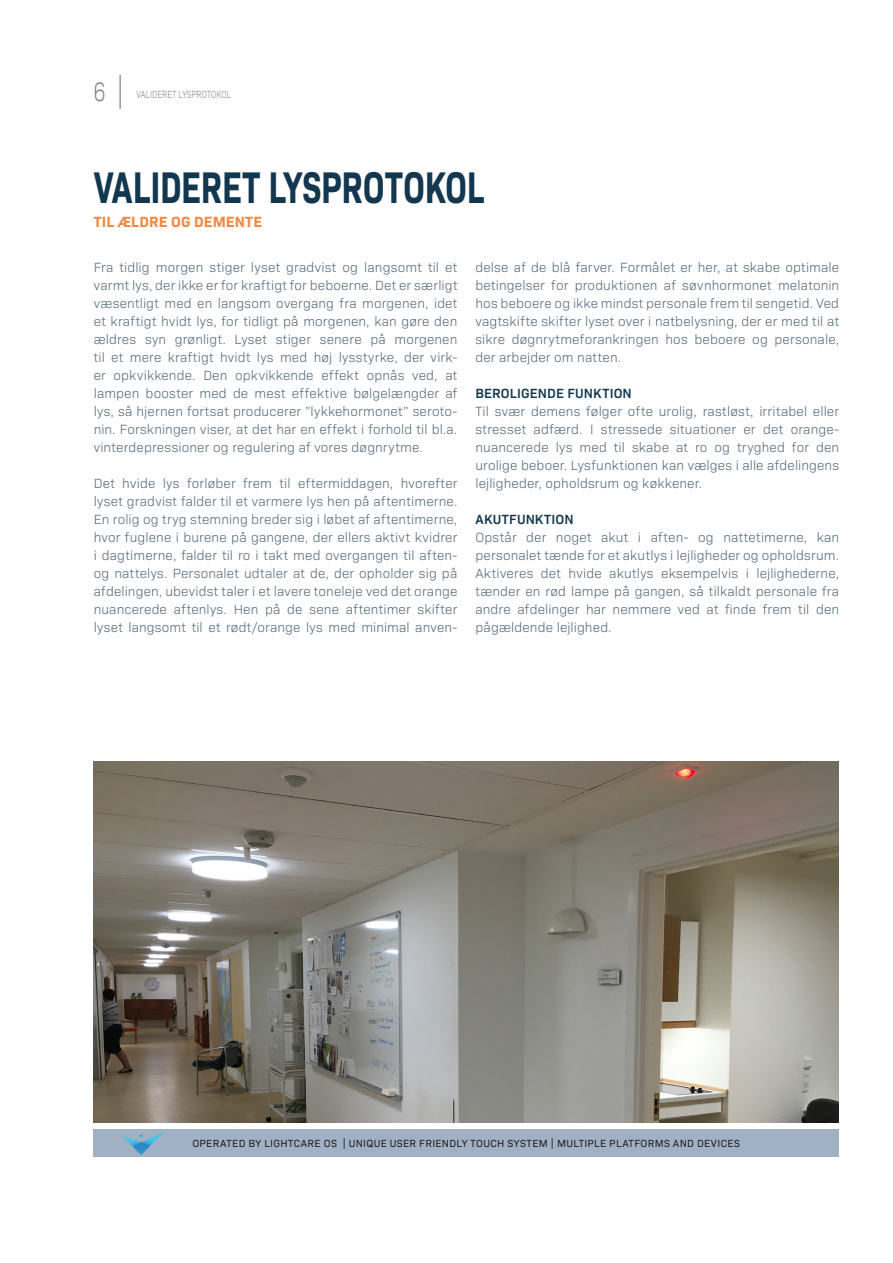
<style>
.page{position:relative;width:893px;height:1263px;background:#fff}
.page>*{position:absolute;margin:0;border:0;box-sizing:border-box;transform-origin:0 0}
.Brødtekst{font:700 45px "Bio Sans";letter-spacing:-.005em;color:#12374e;scale:.75 1}
.Brødtekst-2{font:300 27px "Bio Sans";color:#767e8f;scale:.75 1}
.Brødtekst-3{font:700 15px "Bio Sans";letter-spacing:.005em;color:#f18941}
.Brødtekst-4{font:300 13.5px/18px "Bio Sans";letter-spacing:.01em;color:#4b6275;text-align:justify}
.Brødtekst-5{font:600 13.5px "Bio Sans";letter-spacing:.01em;color:#12374e}
.Brødtekst-6{font:10.5px "Bio Sans";letter-spacing:.035em;color:#231f20}
.Brødtekst-7{font:300 10.5px "Bio Sans";letter-spacing:.025em;color:#767e8f;scale:.75 1}
</style>
<div class="page">
<div style="left:94px;top:1129px;width:745px;height:28px;background:#a0b1c5"></div>
<svg style="left:123px;top:1132px;width:41px;height:23px"></svg>
<hr style="left:120px;top:75px;width:1px;height:34px;background:#767e8f">
<img style="left:94px;top:761px;width:745px;height:362px">
<p class="Brødtekst-2" style="left:93px;top:72px;width:18px">6</p>
<p class="Brødtekst-7" style="left:136px;top:87px;width:127px">VALIDERET LYSPROTOKOL</p>
<p class="Brødtekst" style="left:94px;top:153px;width:522px">VALIDERET LYSPROTOKOL</p>
<p class="Brødtekst-3" style="left:94px;top:210px;width:170px">TIL ÆLDRE OG DEMENTE</p>
<p class="Brødtekst-4" style="left:94px;top:258px;width:365px">Fra tidlig morgen stiger lyset gradvist og langsomt til et varmt lys, der ikke er for kraftigt for beboerne. Det er særligt væsentligt med en langsom overgang fra morgenen, idet et kraftigt hvidt lys, for tidligt på morgenen, kan gøre den ældres syn grønligt. Lyset stiger senere på morgenen til et mere kraftigt hvidt lys med høj lysstyrke, der virk&shy;er opkvikkende. Den opkvikkende effekt opnås ved, at lampen booster med de mest effektive bølgelængder af lys, så hjernen fortsat producerer ”lykkehormonet” seroto&shy;nin. Forskningen viser, at det har en effekt i forhold til bl.a. vinterdepressioner og regulering af vores døgnrytme.</p>
<p class="Brødtekst-4" style="left:94px;top:474px;width:365px">Det hvide lys forløber frem til eftermiddagen, hvorefter lyset gradvist falder til et varmere lys hen på aftentimerne.<br>En rolig og tryg stemning breder sig i løbet af aftentimerne, hvor fuglene i burene på gangene, der ellers aktivt kvidrer i dagtimerne, falder til ro i takt med overgangen til aften&shy;og nattelys. Personalet udtaler at de, der opholder sig på afdelingen, ubevidst taler i et lavere toneleje ved det orange nuancerede aftenlys. Hen på de sene aftentimer skifter lyset langsomt til et rødt/orange lys med minimal anven-</p>
<p class="Brødtekst-4" style="left:475px;top:258px;width:365px">delse af de blå farver. Formålet er her, at skabe optimale betingelser for produktionen af søvnhormonet melatonin hos beboere og ikke mindst personale frem til sengetid. Ved vagtskifte skifter lyset over i natbelysning, der er med til at sikre døgnrytmeforankringen hos beboere og personale, der arbejder om natten.</p>
<p class="Brødtekst-5" style="left:475px;top:384px;width:158px">BEROLIGENDE FUNKTION</p>
<p class="Brødtekst-4" style="left:475px;top:402px;width:365px">Til svær demens følger ofte urolig, rastløst, irritabel eller stresset adfærd. I stressede situationer er det orange&shy;nuancerede lys med til skabe at ro og tryghed for den urolige beboer. Lysfunktionen kan vælges i alle afdelingens lejligheder, opholdsrum og køkkener.</p>
<p class="Brødtekst-5" style="left:475px;top:510px;width:100px">AKUTFUNKTION</p>
<p class="Brødtekst-4" style="left:475px;top:528px;width:365px">Opstår der noget akut i aften- og nattetimerne, kan personalet tænde for et akutlys i lejligheder og opholdsrum.<br>Aktiveres det hvide akutlys eksempelvis i lejlighederne, tænder en rød lampe på gangen, så tilkaldt personale fra andre afdelinger har nemmere ved at finde frem til den pågældende lejlighed.</p>
<p class="Brødtekst-6" style="left:192px;top:1135px;width:549px">OPERATED BY LIGHTCARE OS | UNIQUE USER FRIENDLY TOUCH SYSTEM | MULTIPLE PLATFORMS AND DEVICES</p>
</div>
